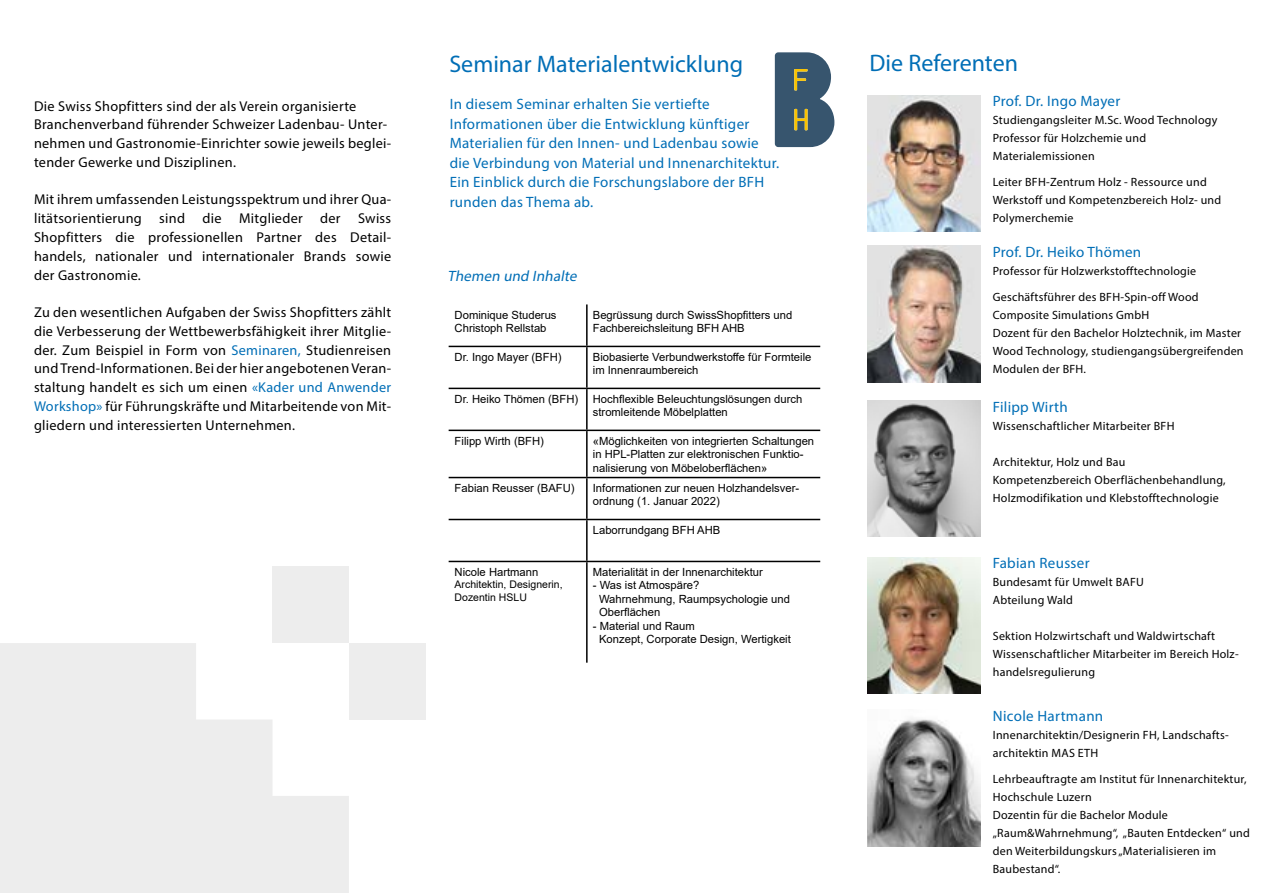
<style>
.page{position:relative;width:1263px;height:893px;background:#fff}
.page>*{position:absolute;margin:0;border:0;box-sizing:border-box;transform-origin:0 0}
.t1{font:24px "Myriad Pro";color:#006eb6}
.t2{font:15px/19.5px "Myriad Pro";letter-spacing:.02em;color:#006eb6}
.t3{font:italic 15px "Myriad Pro";color:#006eb6}
.t4{font:14.25px/18.8px "Myriad Pro";letter-spacing:.02em;color:#000;text-align:justify}
.t5{font:12px/18px "Myriad Pro";letter-spacing:.02em;color:#000}
.t6{font:11.25px/13.5px "Arial";color:#000}
.t7{font:10.5px/12.6px "Arial";color:#000}
.s1{color:#006eb6}
</style>
<div class="page">
<svg style="left:0;top:643px;width:349px;height:250px;fill:#ededed"></svg>
<div style="left:272px;top:567px;width:77px;height:76px;background:#ededed"></div>
<div style="left:349px;top:643px;width:76px;height:76px;background:#ededed"></div>
<svg style="left:775px;top:52px;width:59px;height:95px;background:#546b78"></svg>
<hr style="left:586px;top:304px;width:2px;height:42px;background:#000">
<hr style="left:449px;top:346px;width:138px;height:1px;background:#000">
<hr style="left:587px;top:346px;width:233px;height:1px;background:#000">
<hr style="left:586px;top:347px;width:2px;height:41px;background:#000">
<hr style="left:449px;top:388px;width:138px;height:1px;background:#000">
<hr style="left:587px;top:388px;width:233px;height:1px;background:#000">
<hr style="left:586px;top:389px;width:2px;height:41px;background:#000">
<hr style="left:449px;top:430px;width:138px;height:1px;background:#000">
<hr style="left:587px;top:430px;width:233px;height:1px;background:#000">
<hr style="left:586px;top:431px;width:2px;height:46px;background:#000">
<hr style="left:449px;top:477px;width:138px;height:1px;background:#000">
<hr style="left:587px;top:477px;width:233px;height:1px;background:#000">
<hr style="left:586px;top:478px;width:2px;height:41px;background:#000">
<hr style="left:449px;top:519px;width:138px;height:1px;background:#000">
<hr style="left:587px;top:519px;width:233px;height:1px;background:#000">
<hr style="left:586px;top:520px;width:2px;height:41px;background:#000">
<hr style="left:449px;top:561px;width:138px;height:1px;background:#000">
<hr style="left:587px;top:561px;width:233px;height:1px;background:#000">
<hr style="left:586px;top:562px;width:2px;height:101px;background:#000">
<img style="left:867px;top:718px;width:113px;height:128px">
<img style="left:867px;top:95px;width:113px;height:136px">
<img style="left:867px;top:246px;width:113px;height:136px">
<img style="left:867px;top:401px;width:113px;height:136px">
<img style="left:867px;top:557px;width:113px;height:136px">
<p class="t4" style="left:34px;top:96px;width:359px;text-align:left">Die Swiss Shopfitters sind der als Verein organisierte Branchenverband führender Schweizer Ladenbau- Unter&shy;nehmen und Gastronomie-Einrichter sowie jeweils beglei&shy;tender Gewerke und Disziplinen.</p>
<p class="t4" style="left:34px;top:190px;width:359px">Mit ihrem umfassenden Leistungsspektrum und ihrer Qua&shy;litätsorientierung sind die Mitglieder der Swiss Shopfitters die professionellen Partner des Detail&shy;handels, nationaler und internationaler Brands sowie der Gastronomie.</p>
<p class="t4" style="left:34px;top:303px;width:359px">Zu den wesentlichen Aufgaben der Swiss Shopfitters zählt die Verbesserung der Wettbewerbsfähigkeit ihrer Mitglie&shy;der. Zum Beispiel in Form von <span class="s1">Seminaren,</span> Studienreisen und Trend-Informationen. Bei der hier angebotenen Veran&shy;staltung handelt es sich um einen <span class="s1">«Kader und Anwender Workshop»</span> für Führungskräfte und Mitarbeitende von Mit&shy;gliedern und interessierten Unternehmen.</p>
<h1 class="t1" style="left:449px;top:49px;width:295px">Seminar Materialentwicklung</h1>
<p class="t2" style="left:450px;top:94px;width:331px">In diesem Seminar erhalten Sie vertiefte Informationen über die Entwicklung künftiger Materialien für den Innen- und Ladenbau sowie die Verbindung von Material und Innenarchitektur.<br>Ein Einblick durch die Forschungslabore der BFH runden das Thema ab.</p>
<p class="t3" style="left:448px;top:267px;width:134px">Themen und Inhalte</p>
<p class="t6" style="left:455px;top:308px;width:103px">Dominique Studerus<br>Christoph Rellstab</p>
<p class="t6" style="left:593px;top:308px;width:201px">Begrüssung durch SwissShopfitters und<br>Fachbereichsleitung BFH AHB</p>
<p class="t6" style="left:455px;top:350px;width:108px">Dr. Ingo Mayer (BFH)</p>
<p class="t6" style="left:593px;top:350px;width:220px">Biobasierte Verbundwerkstoffe für Formteile im Innenraumbereich</p>
<p class="t6" style="left:455px;top:392px;width:125px">Dr. Heiko Thömen (BFH)</p>
<p class="t6" style="left:593px;top:392px;width:211px">Hochflexible Beleuchtungslösungen durch stromleitende Möbelplatten</p>
<p class="t6" style="left:455px;top:434px;width:91px">Filipp Wirth (BFH)</p>
<p class="t6" style="left:593px;top:434px;width:223px">«Möglichkeiten von integrierten Schaltungen in HPL-Platten zur elektronischen Funktio&shy;nalisierung von Möbeloberflächen»</p>
<p class="t6" style="left:455px;top:481px;width:122px">Fabian Reusser (BAFU)</p>
<p class="t6" style="left:593px;top:481px;width:208px">Informationen zur neuen Holzhandelsver&shy;ordnung (1. Januar 2022)</p>
<p class="t6" style="left:593px;top:523px;width:129px">Laborrundgang BFH AHB</p>
<p class="t6" style="left:455px;top:565px;width:85px">Nicole Hartmann</p>
<p class="t7" style="left:455px;top:578px;width:109px">Architektin, Designerin,<br>Dozentin HSLU</p>
<p class="t6" style="left:593px;top:565px;width:172px">Materialität in der Innenarchitektur</p>
<p class="t6" style="left:599px;top:578px;width:192px;text-indent:-6px">- Was ist Atmospäre?<br>Wahrnehmung, Raumpsychologie und<br>Oberflächen</p>
<p class="t6" style="left:599px;top:619px;width:193px;text-indent:-6px">- Material und Raum<br>Konzept, Corporate Design, Wertigkeit</p>
<h1 class="t1" style="left:870px;top:48px;width:150px">Die Referenten</h1>
<p class="t2" style="left:993px;top:91px;width:129px">Prof. Dr. Ingo Mayer</p>
<p class="t5" style="left:993px;top:111px;width:226px">Studiengangsleiter M.Sc. Wood Technology<br>Professor für Holzchemie und<br>Materialemissionen</p>
<p class="t5" style="left:993px;top:173px;width:230px">Leiter BFH-Zentrum Holz - Ressource und<br>Werkstoff und Kompetenzbereich Holz- und<br>Polymerchemie</p>
<p class="t2" style="left:993px;top:242px;width:150px">Prof. Dr. Heiko Thömen</p>
<p class="t5" style="left:993px;top:258px;width:207px;line-height:25.5px">Professor für Holzwerkstofftechnologie<br>Geschäftsführer des BFH-Spin-off Wood</p>
<p class="t5" style="left:993px;top:306px;width:252px">Composite Simulations GmbH<br>Dozent für den Bachelor Holztechnik, im Master Wood Technology, studiengangsübergreifenden Modulen der BFH.</p>
<p class="t2" style="left:993px;top:397px;width:76px">Filipp Wirth</p>
<p class="t5" style="left:993px;top:417px;width:183px">Wissenschaftlicher Mitarbeiter BFH</p>
<p class="t5" style="left:993px;top:453px;width:234px">Architektur, Holz und Bau<br>Kompetenzbereich Oberflächenbehandlung,<br>Holzmodifikation und Klebstofftechnologie</p>
<p class="t2" style="left:993px;top:553px;width:98px">Fabian Reusser</p>
<p class="t5" style="left:993px;top:573px;width:153px">Bundesamt für Umwelt BAFU<br>Abteilung Wald</p>
<p class="t5" style="left:993px;top:627px;width:247px">Sektion Holzwirtschaft und Waldwirtschaft<br>Wissenschaftlicher Mitarbeiter im Bereich Holz&shy;handelsregulierung</p>
<p class="t2" style="left:993px;top:706px;width:112px">Nicole Hartmann</p>
<p class="t5" style="left:993px;top:726px;width:237px">Innenarchitektin/Designerin FH, Landschafts&shy;architektin MAS ETH</p>
<p class="t5" style="left:993px;top:769px;width:259px">Lehrbeauftragte am Institut für Innenarchitektur, Hochschule Luzern<br>Dozentin für die Bachelor Module „Raum&amp;Wahrnehmung“, „Bauten Entdecken“ und den Weiterbildungskurs „Materialisieren im Baubestand“.</p>
</div>
